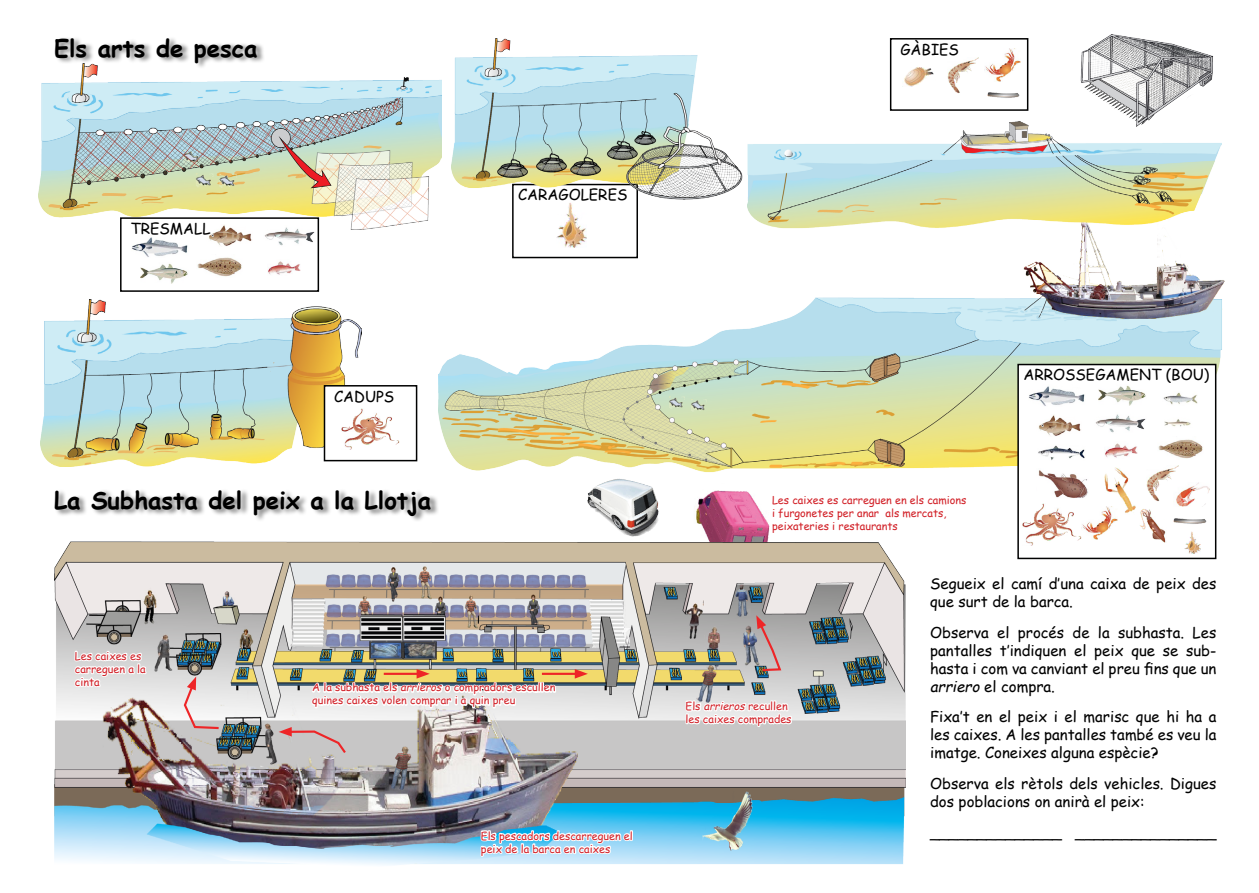
<style>
.page{position:relative;width:1259px;height:893px;background:#fff}
.page>*{position:absolute;margin:0;border:0;box-sizing:border-box;transform-origin:0 0}
.t1{font:700 24px "Comic Sans MS";color:#000}
.t2{font:15px/18px "Comic Sans MS";color:#000}
.t3{font:10.8px/12.9px "Comic Sans MS";color:#d2232a}
.s1{font-style:italic}
</style>
<div class="page">
<img style="left:54px;top:438px;width:852px;height:427px">
<img style="left:40px;top:300px;width:322px;height:166px">
<div style="left:55px;top:36px;width:210px;height:34px;background:#000;opacity:.51"></div>
<svg style="left:183px;top:676px;width:38px;height:54px"></svg>
<hr style="left:542px;top:673px;width:37px;height:2px;background:#ee2527">
<svg style="left:575px;top:669px;width:13px;height:10px"></svg>
<svg style="left:479px;top:774px;width:155px;height:89px;background:#91b5c7"></svg>
<svg style="left:73px;top:607px;width:75px;height:125px"></svg>
<img style="left:279px;top:648px;width:279px;height:109px">
<div style="left:54px;top:488px;width:385px;height:34px;background:#000;opacity:.51"></div>
<div style="left:120px;top:217px;width:199px;height:75px;border:2px solid #000101"></div>
<div style="left:324px;top:386px;width:92px;height:75px;background:#fff"></div>
<div style="left:324px;top:385px;width:93px;height:76px;border:2px solid #000101"></div>
<img style="left:341px;top:408px;width:58px;height:42px">
<img style="left:132px;top:237px;width:56px;height:20px">
<img style="left:208px;top:230px;width:44px;height:16px">
<img style="left:264px;top:230px;width:51px;height:16px">
<img style="left:197px;top:257px;width:45px;height:20px">
<img style="left:268px;top:261px;width:32px;height:14px">
<img style="left:140px;top:263px;width:48px;height:21px">
<img style="left:38px;top:64px;width:404px;height:166px">
<img style="left:452px;top:38px;width:296px;height:148px">
<img style="left:438px;top:186px;width:787px;height:292px">
<svg style="left:756px;top:615px;width:27px;height:57px;background:#b79e9e"></svg>
<svg style="left:684px;top:680px;width:110px;height:81px"></svg>
<div style="left:890px;top:38px;width:138px;height:73px;border:2px solid #000101"></div>
<div style="left:1018px;top:364px;width:197px;height:194px;background:#fff"></div>
<div style="left:1017px;top:364px;width:199px;height:195px;border:2px solid #000101"></div>
<img style="left:1173px;top:518px;width:33px;height:6px">
<img style="left:1185px;top:531px;width:15px;height:23px">
<img style="left:1104px;top:467px;width:31px;height:46px">
<img style="left:1176px;top:482px;width:33px;height:24px">
<img style="left:902px;top:67px;width:32px;height:20px">
<img style="left:1147px;top:465px;width:31px;height:37px">
<img style="left:1135px;top:506px;width:31px;height:36px">
<img style="left:1081px;top:506px;width:36px;height:34px">
<img style="left:1023px;top:504px;width:58px;height:41px">
<img style="left:1038px;top:445px;width:47px;height:15px">
<img style="left:1098px;top:385px;width:48px;height:20px">
<img style="left:1158px;top:439px;width:45px;height:20px">
<img style="left:1095px;top:414px;width:51px;height:19px">
<img style="left:1029px;top:386px;width:56px;height:20px">
<img style="left:1105px;top:443px;width:32px;height:15px">
<img style="left:1038px;top:415px;width:43px;height:21px">
<img style="left:1163px;top:392px;width:35px;height:13px">
<img style="left:1164px;top:419px;width:27px;height:8px">
<img style="left:1038px;top:470px;width:50px;height:28px">
<img style="left:947px;top:57px;width:31px;height:36px">
<img style="left:984px;top:48px;width:36px;height:34px">
<img style="left:987px;top:92px;width:32px;height:6px">
<img style="left:748px;top:121px;width:473px;height:171px">
<img style="left:1070px;top:34px;width:146px;height:100px">
<h1 class="t1" style="left:54px;top:31px;width:205px">Els arts de pesca</h1>
<p class="t2" style="left:130px;top:219px;width:82px">TRESMALL</p>
<p class="t2" style="left:334px;top:387px;width:62px">CADUPS</p>
<h1 class="t1" style="left:54px;top:483px;width:379px">La Subhasta del peix a la Llotja</h1>
<p class="t2" style="left:518px;top:185px;width:111px">CARAGOLERES</p>
<p class="t3" style="left:75px;top:649px;width:72px">Les caixes es carreguen a la cinta</p>
<p class="t3" style="left:312px;top:681px;width:245px">A la subhasta els <span class="s1">arrieros</span> o compradors escullen quines caixes volen comprar i a quin preu</p>
<p class="t3" style="left:481px;top:829px;width:153px">Els pescadors descarreguen el peix de la barca en caixes</p>
<p class="t2" style="left:900px;top:40px;width:60px">GÀBIES</p>
<p class="t3" style="left:772px;top:493px;width:196px">Les caixes es carreguen en els camions i furgonetes per anar als mercats, peixateries i restaurants</p>
<p class="t2" style="left:1023px;top:365px;width:187px">ARROSSEGAMENT (BOU)</p>
<p class="t3" style="left:685px;top:699px;width:107px">Els <span class="s1">arrieros</span> recullen les caixes comprades</p>
<p class="t2" style="left:930px;top:574px;width:288px">Segueix el camí d’una caixa de peix des que surt de la barca.</p>
<p class="t2" style="left:930px;top:623px;width:288px;text-align:justify">Observa el procés de la subhasta. Les pantalles t’indiquen el peix que se sub&shy;hasta i com va canviant el preu fins que un <span class="s1">arriero</span> el compra.</p>
<p class="t2" style="left:930px;top:707px;width:288px;text-align:justify">Fixa’t en el peix i el marisc que hi ha a les caixes. A les pantalles també es veu la imatge. Coneixes alguna espècie?</p>
<p class="t2" style="left:930px;top:774px;width:288px">Observa els rètols dels vehicles. Digues dos poblacions on anirà el peix:</p>
<p class="t2" style="left:930px;top:823px;width:288px">______________ _______________</p>
</div>
